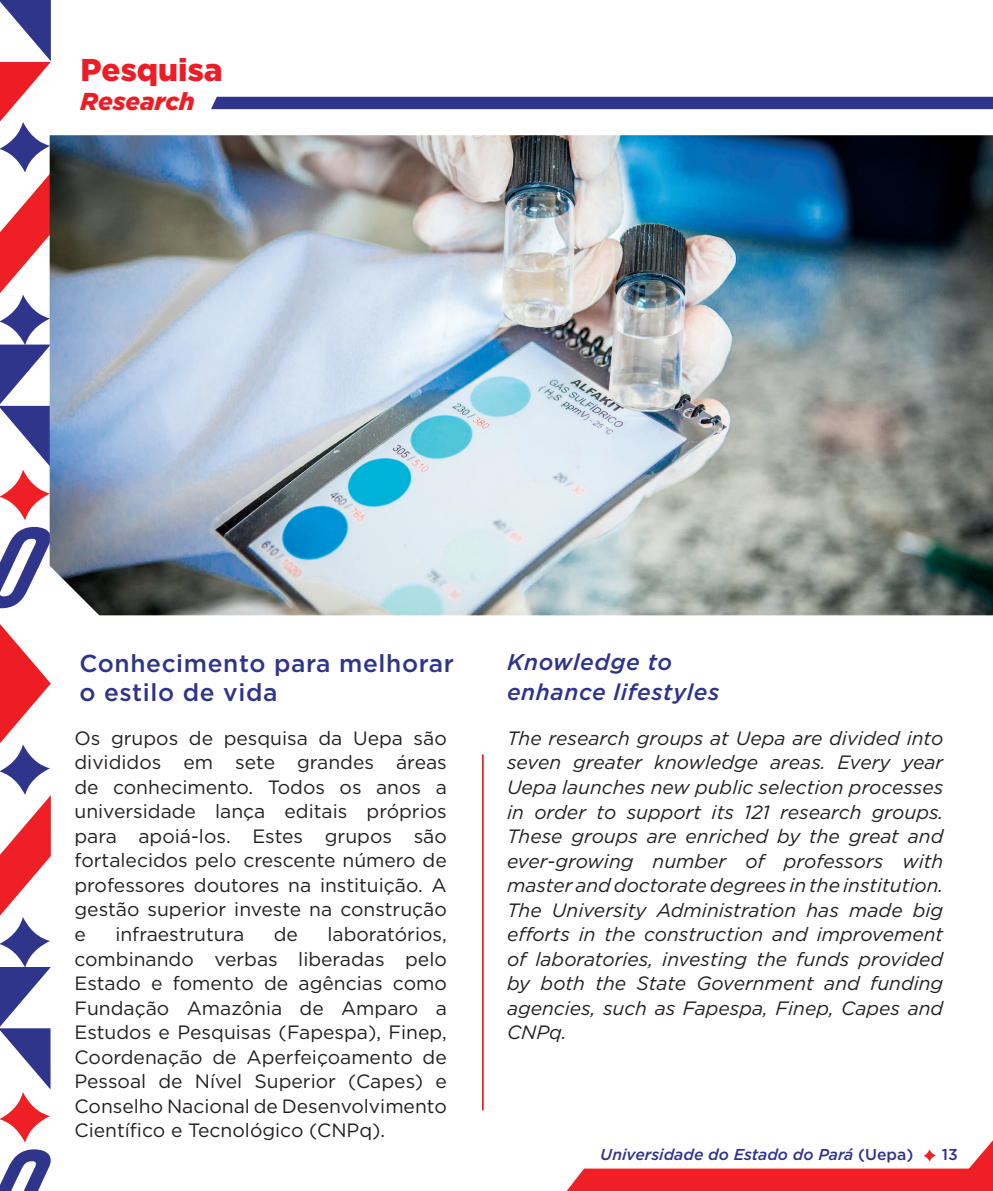
<style>
.page{position:relative;width:993px;height:1191px;background:#fff}
.page>*{position:absolute;margin:0;border:0;box-sizing:border-box;transform-origin:0 0}
.t1{font:900 31.5px "Gotham";color:#ec1d26}
.t2{font:500 24.5px/29.4px "Gotham";letter-spacing:.025em;color:#2e348a}
.t3{font:italic 900 24.5px "Gotham";color:#ec1d26}
.t4{font:italic 500 22.75px/29.8px "Gotham";letter-spacing:.025em;color:#2e348a}
.t5{font:19.25px/24.5px "Gotham";color:#231f20;text-align:justify}
.t6{font:italic 19.25px/24.5px "Gotham";color:#231f20;text-align:justify}
.t7{font:italic 500 15.75px "Gotham";color:#2f328c}
.t8{font:500 15.75px "Gotham";color:#2f328c}
.s1{font-style:normal}
</style>
<div class="page">
<svg style="left:566px;top:1141px;width:426px;height:50px"></svg>
<svg style="left:0;top:527px;width:50px;height:81px"></svg>
<svg style="left:0;top:0;width:51px;height:520px"></svg>
<svg style="left:0;top:1149px;width:51px;height:42px"></svg>
<svg style="left:0;top:624px;width:51px;height:518px"></svg>
<div style="left:211px;top:97px;width:781px;height:12px;background:#2e358a"></div>
<img style="left:50px;top:135px;width:942px;height:480px">
<hr style="left:482px;top:754px;width:1px;height:356px;background:#eb1e26">
<h1 class="t1" style="left:81px;top:48px;width:144px">Pesquisa</h1>
<p class="t3" style="left:81px;top:85px;width:116px">Research</p>
<p class="t2" style="left:79px;top:648px;width:376px">Conhecimento para melhorar o estilo de vida</p>
<p class="t5" style="left:74px;top:725px;width:374px">Os grupos de pesquisa da Uepa são divididos em sete grandes áreas de conhecimento. Todos os anos a universidade lança editais próprios para apoiá-los. Estes grupos são fortalecidos pelo crescente número de professores doutores na instituição. A gestão superior investe na construção e</p>
<p class="t5" style="left:74px;top:921px;width:374px;text-indent:253px">laboratórios, combinando verbas liberadas pelo Estado e fomento de agências como Fundação Amazônia de Amparo a Estudos e Pesquisas (Fapespa), Finep, Coordenação de Aperfeiçoamento de Pessoal de Nível Superior (Capes) e Conselho Nacional de Desenvolvimento Científico e Tecnológico (CNPq).</p>
<p class="t5" style="left:115px;top:921px;width:130px">infraestrutura</p>
<p class="t5" style="left:274px;top:921px;width:26px">de</p>
<p class="t4" style="left:507px;top:647px;width:214px">Knowledge to enhance lifestyles</p>
<p class="t6" style="left:507px;top:725px;width:438px">The research groups at Uepa are divided into seven greater knowledge areas. Every year Uepa launches new public selection processes in order to support its 121 research groups.<br>These groups are enriched by the great and ever-growing number of professors with master and doctorate degrees in the institution.<br>The University Administration has made big efforts in the construction and improvement of laboratories, investing the funds provided by both the State Government and funding agencies, such as Fapespa, Finep, Capes and CNPq.</p>
<p class="t7" style="left:600px;top:1144px;width:314px">Universidade do Estado do Pará <span class="s1">(Uepa)</span></p>
<p class="t8" style="left:941px;top:1144px;width:17px">13</p>
</div>
